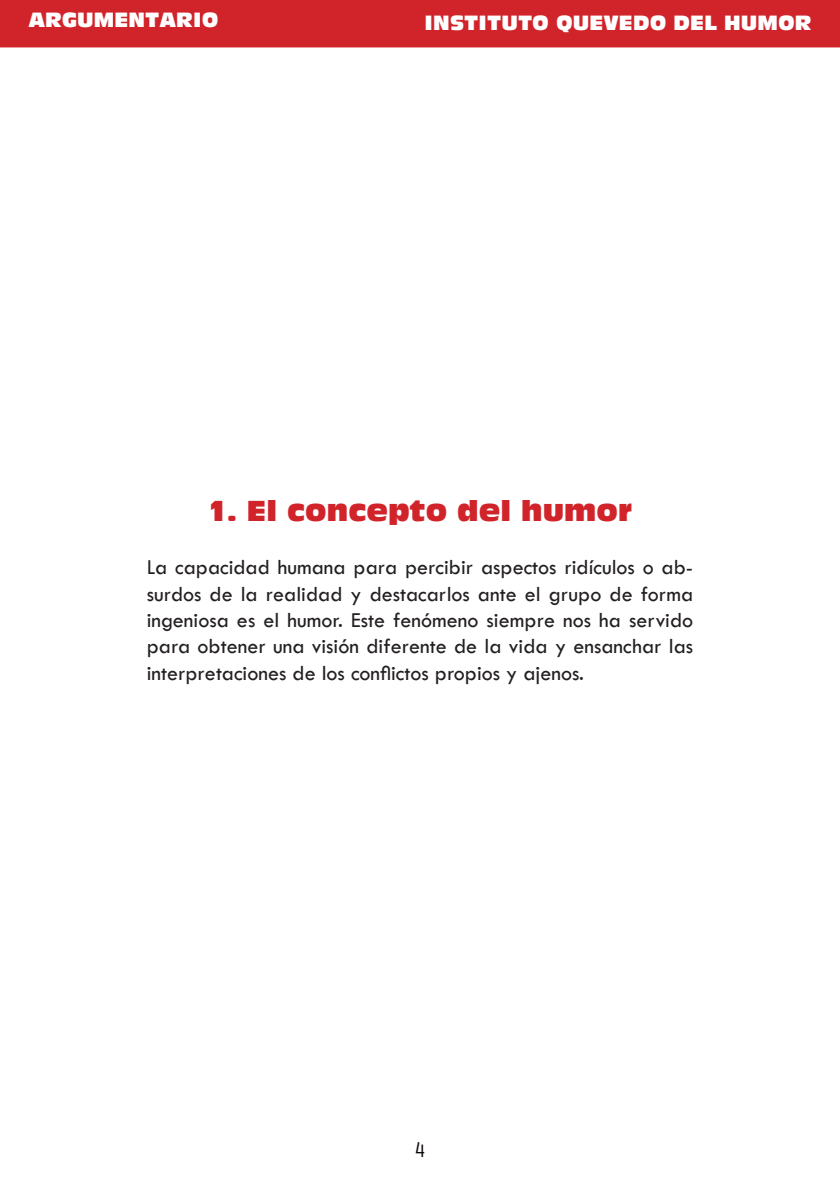
<style>
.page{position:relative;width:840px;height:1191px;background:#fff}
.page>*{position:absolute;margin:0;border:0;box-sizing:border-box;transform-origin:0 0}
.Titulos{font:28px "Antique Olive Compact";color:#d1232a}
.t1{font:22px/26.4px "Tw Cen";color:#231f20;text-align:justify}
.t2{font:22px "Orator Std";color:#0f0807}
.t3{font:20px "Antique Olive Compact";color:#fff}
</style>
<div class="page">
<div style="left:0;top:0;width:839px;height:47px;background:#d1232a"></div>
<p class="t3" style="left:28px;top:8px;width:191px">ARGUMENTARIO</p>
<p class="t3" style="left:424px;top:11px;width:388px">INSTITUTO QUEVEDO DEL HUMOR</p>
<p class="Titulos" style="left:207px;top:494px;width:426px">1. El concepto del humor</p>
<p class="t1" style="left:147px;top:554px;width:547px">La capacidad humana para percibir aspectos ridículos o ab&shy;surdos de la realidad y destacarlos ante el grupo de forma ingeniosa es el humor. Este fenómeno siempre nos ha servido para obtener una visión diferente de la vida y ensanchar las interpretaciones de los conflictos propios y ajenos.</p>
<p class="t2" style="left:413px;top:1134px;width:15px">4</p>
</div>
